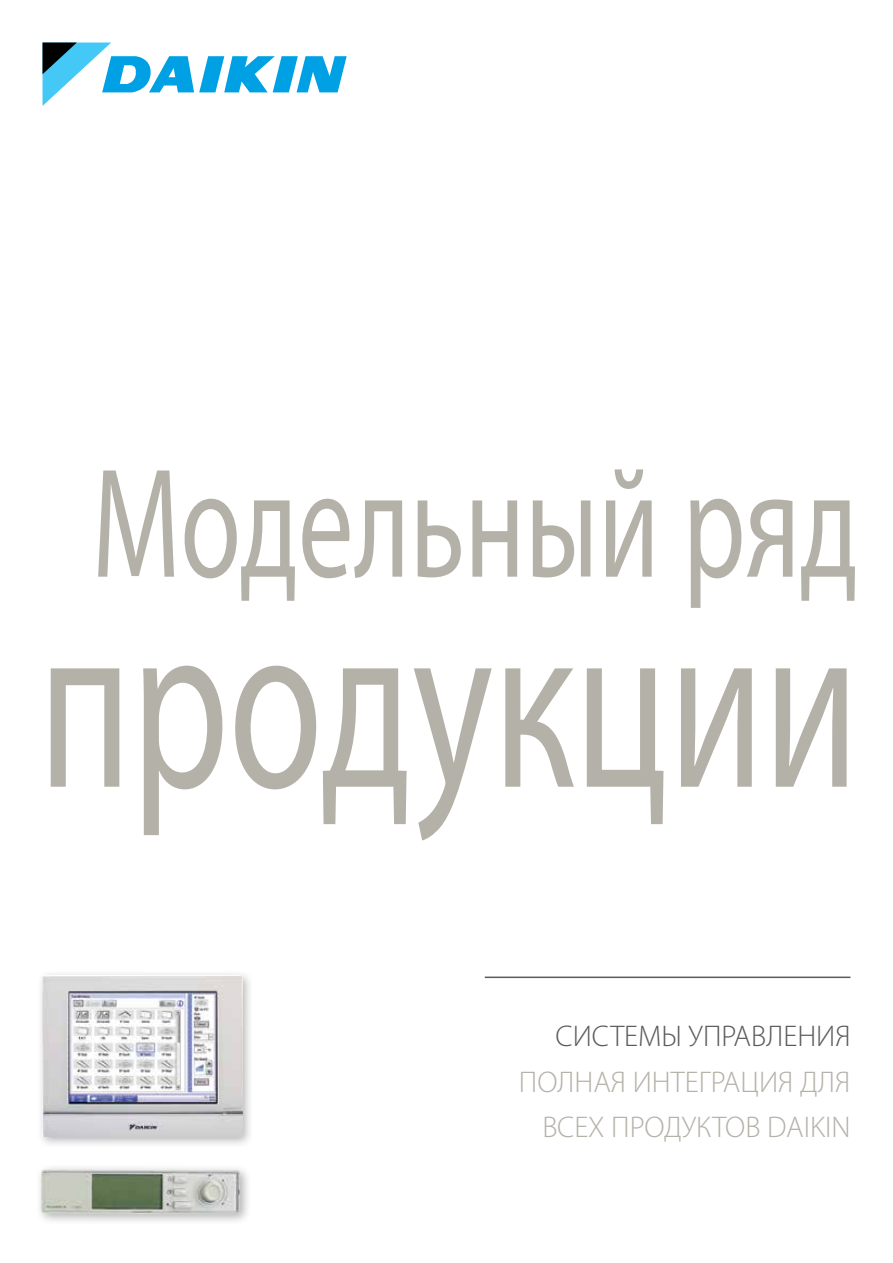
<style>
.page{position:relative;width:893px;height:1263px;background:#fff}
.page>*{position:absolute;margin:0;border:0;box-sizing:border-box;transform-origin:0 0}
.t1{font:244.5px "Myriad Pro";color:#b4b1a8;scale:.7 1}
.t2{font:157.5px "Myriad Pro";color:#b4b1a8;scale:.7 1}
.t3{font:300 30px/45px "Myriad Pro";color:#b4b1a8;text-align:right}
.t4{font:300 30px "Myriad Pro";color:#5a5b5d}
</style>
<div class="page">
<svg style="left:43px;top:43px;width:304px;height:63px"></svg>
<hr style="left:485px;top:976px;width:365px;height:2px;background:#5a5b5d">
<div style="left:35px;top:1163px;width:217px;height:63px;background:#000;opacity:.3"></div>
<img style="left:40px;top:1169px;width:200px;height:45px">
<div style="left:37px;top:970px;width:218px;height:179px;background:#000;opacity:.3"></div>
<img style="left:43px;top:976px;width:199px;height:160px">
<h2 class="t2" style="left:92px;top:438px;width:1097px">Модельный ряд</h2>
<h1 class="t1" style="left:39px;top:571px;width:1173px">продукции</h1>
<p class="t4" style="left:556px;top:1019px;width:296px">СИСТЕМЫ УПРАВЛЕНИЯ</p>
<p class="t3" style="left:519px;top:1060px;width:333px">ПОЛНАЯ ИНТЕГРАЦИЯ ДЛЯ<br>ВСЕХ ПРОДУКТОВ DAIKIN</p>
</div>
